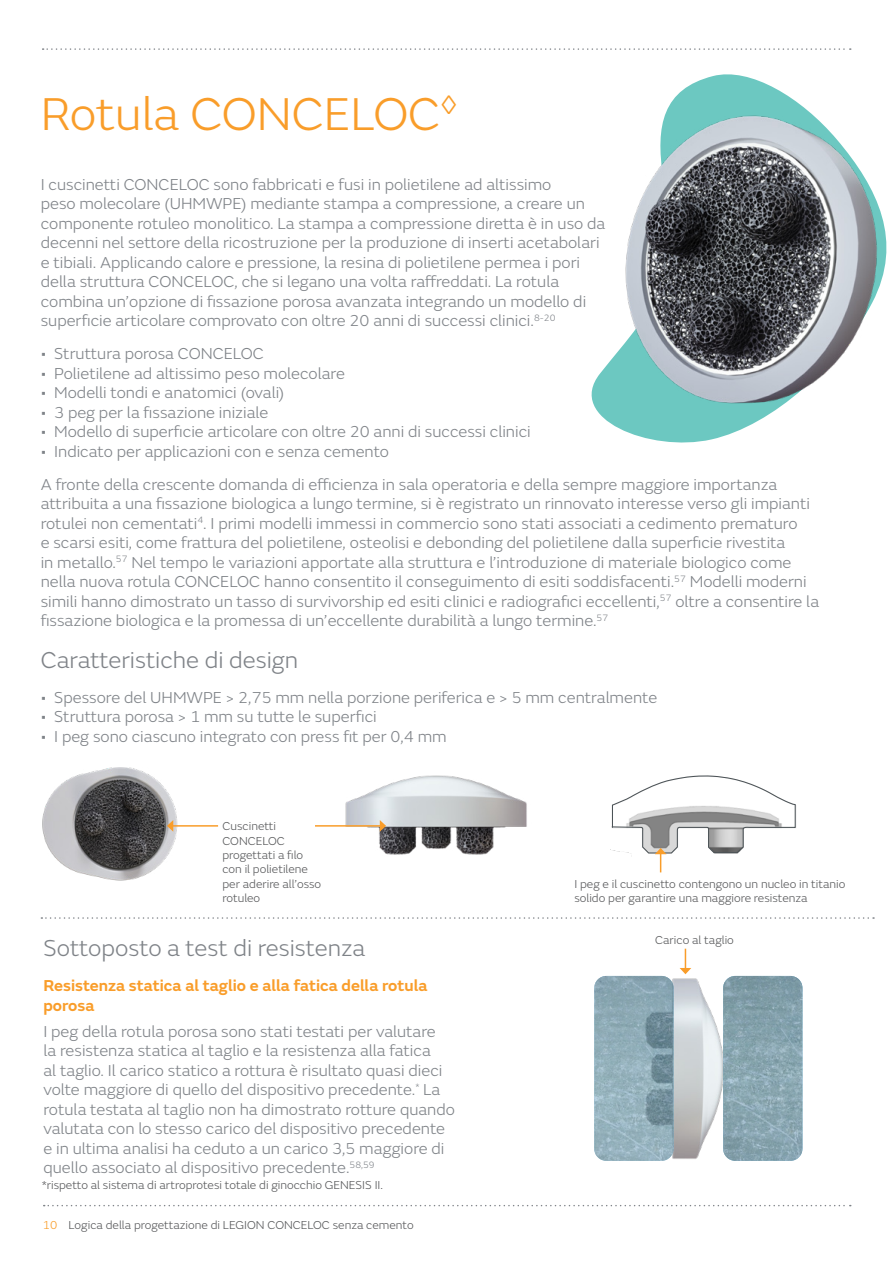
<style>
.page{position:relative;width:893px;height:1263px;background:#fff}
.page>*{position:absolute;margin:0;border:0;box-sizing:border-box;transform-origin:0 0}
.t1{font:300 48px "SN Emeric";color:#f99d2a}
.t2{font:300 24px "SN Emeric";color:#7f8388}
.t3{font:300 16.5px/19.5px "SN Emeric";color:#7f8388}
.t4{font:600 16.5px/19.5px "SN Emeric";color:#f99d2a}
.t5{font:300 12px/14.4px "SN Emeric";color:#58595b}
.s1{color:#f99d2a}
</style>
<div class="page">
<svg style="left:43px;top:48px;width:808px;height:2px"></svg>
<svg style="left:591px;top:74px;width:217px;height:369px"></svg>
<img style="left:623px;top:111px;width:264px;height:301px">
<svg style="left:41px;top:767px;width:834px;height:440px"></svg>
<h1 class="t1" style="left:41px;top:85px;width:418px">Rotula CONCELOC<sup>◊</sup></h1>
<p class="t3" style="left:41px;top:174px;width:566px">I cuscinetti CONCELOC sono fabbricati e fusi in polietilene ad altissimo<br>peso molecolare (UHMWPE) mediante stampa a compressione, a creare un componente rotuleo monolitico. La stampa a compressione diretta è in uso da decenni nel settore della ricostruzione per la produzione di inserti acetabolari e tibiali. Applicando calore e pressione, la resina di polietilene permea i pori della struttura CONCELOC, che si legano una volta raffreddati. La rotula combina un’opzione di fissazione porosa avanzata integrando un modello di superficie articolare comprovato con oltre 20 anni di successi clinici.<sup>8-20</sup></p>
<p class="t3" style="left:41px;top:344px;width:225px">• Struttura porosa CONCELOC</p>
<p class="t3" style="left:41px;top:363px;width:306px">• Polietilene ad altissimo peso molecolare</p>
<p class="t3" style="left:41px;top:383px;width:245px">• Modelli tondi e anatomici (ovali)</p>
<p class="t3" style="left:41px;top:402px;width:229px">• 3 peg per la fissazione iniziale</p>
<p class="t3" style="left:41px;top:422px;width:491px">• Modello di superficie articolare con oltre 20 anni di successi clinici</p>
<p class="t3" style="left:41px;top:434px;width:738px;line-height:33px">• Indicato per applicazioni con e senza cemento<br>A fronte della crescente domanda di efficienza in sala operatoria e della sempre maggiore importanza</p>
<p class="t3" style="left:41px;top:494px;width:780px">attribuita a una fissazione biologica a lungo termine, si è registrato un rinnovato interesse verso gli impianti rotulei non cementati<sup>4</sup>. I primi modelli immessi in commercio sono stati associati a cedimento prematuro<br>e scarsi esiti, come frattura del polietilene, osteolisi e debonding del polietilene dalla superficie rivestita<br>in metallo.<sup>57</sup> Nel tempo le variazioni apportate alla struttura e l’introduzione di materiale biologico come nella nuova rotula CONCELOC hanno consentito il conseguimento di esiti soddisfacenti.<sup>57</sup> Modelli moderni simili hanno dimostrato un tasso di survivorship ed esiti clinici e radiografici eccellenti,<sup>57</sup> oltre a consentire la fissazione biologica e la promessa di un’eccellente durabilità a lungo termine.<sup>57</sup></p>
<h2 class="t2" style="left:41px;top:646px;width:259px">Caratteristiche di design</h2>
<p class="t3" style="left:41px;top:687px;width:618px">• Spessore del UHMWPE &gt; 2,75 mm nella porzione periferica e &gt; 5 mm centralmente</p>
<p class="t3" style="left:41px;top:707px;width:338px">• Struttura porosa &gt; 1 mm su tutte le superfici</p>
<p class="t3" style="left:41px;top:726px;width:407px">• I peg sono ciascuno integrato con press fit per 0,4 mm</p>
<p class="t5" style="left:222px;top:819px;width:100px">Cuscinetti<br>CONCELOC progettati a filo con il polietilene per aderire all’osso rotuleo</p>
<h2 class="t2" style="left:43px;top:934px;width:323px">Sottoposto a test di resistenza</h2>
<p class="t4" style="left:43px;top:976px;width:386px">Resistenza statica al taglio e alla fatica della rotula porosa</p>
<p class="t3" style="left:43px;top:1021px;width:413px">I peg della rotula porosa sono stati testati per valutare<br>la resistenza statica al taglio e la resistenza alla fatica<br>al taglio. Il carico statico a rottura è risultato quasi dieci volte maggiore di quello del dispositivo precedente.<sup>*</sup> La rotula testata al taglio non ha dimostrato rotture quando valutata con lo stesso carico del dispositivo precedente e in ultima analisi ha ceduto a un carico 3,5 maggiore di quello associato al dispositivo precedente.<sup>58,59</sup></p>
<p class="t5" style="left:42px;top:1178px;width:343px">*rispetto al sistema di artroprotesi totale di ginocchio GENESIS II.</p>
<p class="t5" style="left:43px;top:1218px;width:372px"><span class="s1">10</span> Logica della progettazione di LEGION CONCELOC senza cemento</p>
<p class="t5" style="left:574px;top:876px;width:273px">I peg e il cuscinetto contengono un nucleo in titanio solido per garantire una maggiore resistenza</p>
<p class="t5" style="left:655px;top:933px;width:80px">Carico al taglio</p>
</div>
